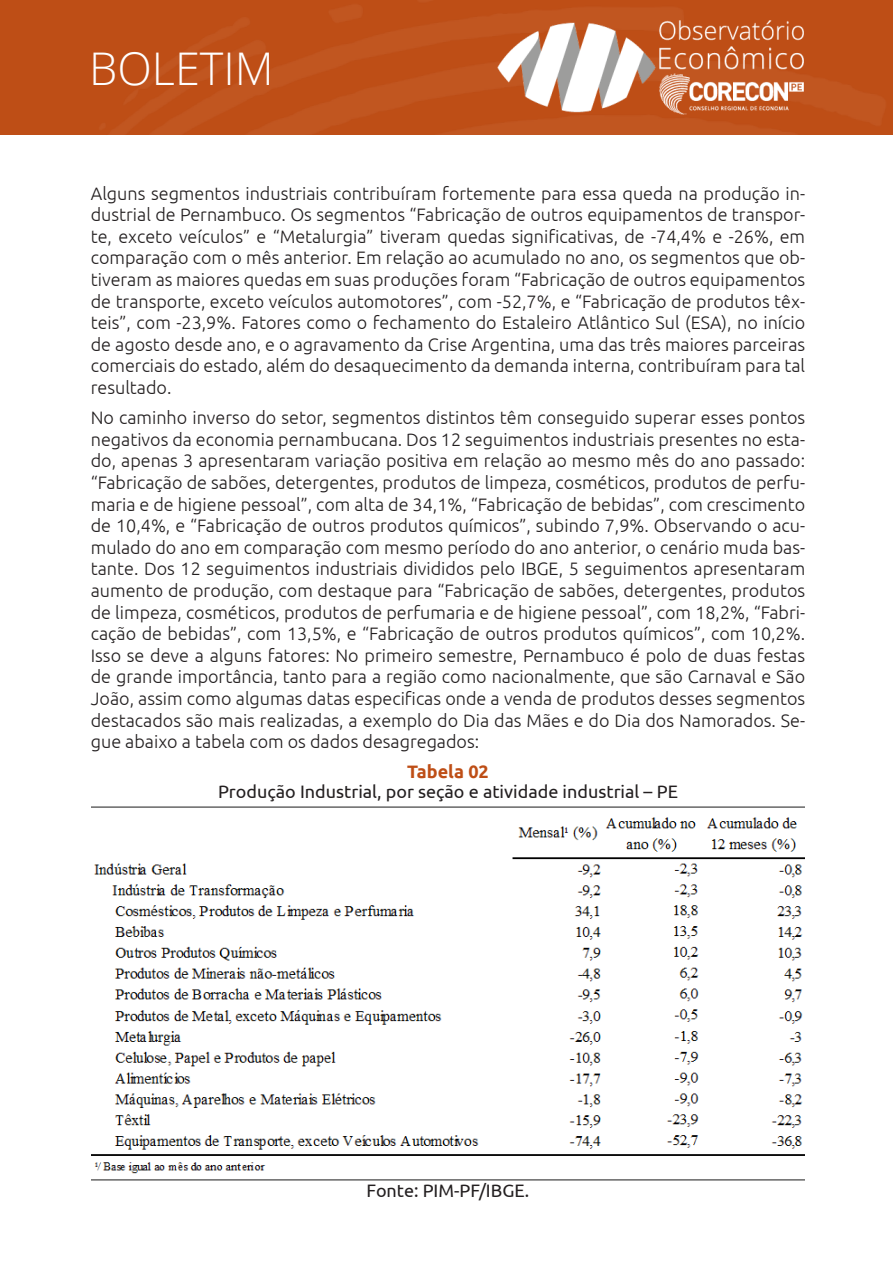
<style>
.page{position:relative;width:893px;height:1263px;background:#fff}
.page>*{position:absolute;margin:0;border:0;box-sizing:border-box;transform-origin:0 0}
.t1{font:300 45px "Open Sans";color:#fff}
.t2{font:300 18px/21.6px "Ubuntu";color:#231f20;text-align:justify}
.t3{font:18px "Ubuntu";color:#231f20}
.t4{font:700 18px "Ubuntu";color:#be4e16}
</style>
<div class="page">
<img style="left:91px;top:806px;width:714px;height:375px">
<img style="left:0;top:0;width:893px;height:135px">
<img style="left:497px;top:21px;width:307px;height:94px">
<p class="t1" style="left:89px;top:38px;width:186px">BOLETIM</p>
<p class="t2" style="left:91px;top:182px;width:716px">Alguns segmentos industriais contribuíram fortemente para essa queda na produção in&shy;dustrial de Pernambuco. Os segmentos “Fabricação de outros equipamentos de transpor&shy;te, exceto veículos” e “Metalurgia” tiveram quedas significativas, de -74,4% e -26%, em comparação com o mês anterior. Em relação ao acumulado no ano, os segmentos que ob&shy;tiveram as maiores quedas em suas produções foram “Fabricação de outros equipamentos de transporte, exceto veículos automotores”, com -52,7%, e “Fabricação de produtos têx&shy;teis”, com -23,9%. Fatores como o fechamento do Estaleiro Atlântico Sul (ESA), no início de agosto desde ano, e o agravamento da Crise Argentina, uma das três maiores parceiras comerciais do estado, além do desaquecimento da demanda interna, contribuíram para tal resultado.</p>
<p class="t2" style="left:91px;top:406px;width:716px">No caminho inverso do setor, segmentos distintos têm conseguido superar esses pontos negativos da economia pernambucana. Dos 12 seguimentos industriais presentes no esta&shy;do, apenas 3 apresentaram variação positiva em relação ao mesmo mês do ano passado: “Fabricação de sabões, detergentes, produtos de limpeza, cosméticos, produtos de perfu&shy;maria e de higiene pessoal”, com alta de 34,1%, “Fabricação de bebidas”, com crescimento de 10,4%, e “Fabricação de outros produtos químicos”, subindo 7,9%. Observando o acu&shy;mulado do ano em comparação com mesmo período do ano anterior, o cenário muda bas&shy;tante. Dos 12 seguimentos industriais divididos pelo IBGE, 5 seguimentos apresentaram aumento de produção, com destaque para “Fabricação de sabões, detergentes, produtos de limpeza, cosméticos, produtos de perfumaria e de higiene pessoal”, com 18,2%, “Fabri&shy;cação de bebidas”, com 13,5%, e “Fabricação de outros produtos químicos”, com 10,2%.<br>Isso se deve a alguns fatores: No primeiro semestre, Pernambuco é polo de duas festas de grande importância, tanto para a região como nacionalmente, que são Carnaval e São João, assim como algumas datas especificas onde a venda de produtos desses segmentos destacados são mais realizadas, a exemplo do Dia das Mães e do Dia dos Namorados. Se&shy;gue abaixo a tabela com os dados desagregados:</p>
<p class="t4" style="left:407px;top:761px;width:83px">Tabela 02</p>
<p class="t3" style="left:218px;top:781px;width:461px">Produção Industrial, por seção e atividade industrial – PE</p>
<p class="t3" style="left:367px;top:1180px;width:164px">Fonte: PIM-PF/IBGE.</p>
</div>
